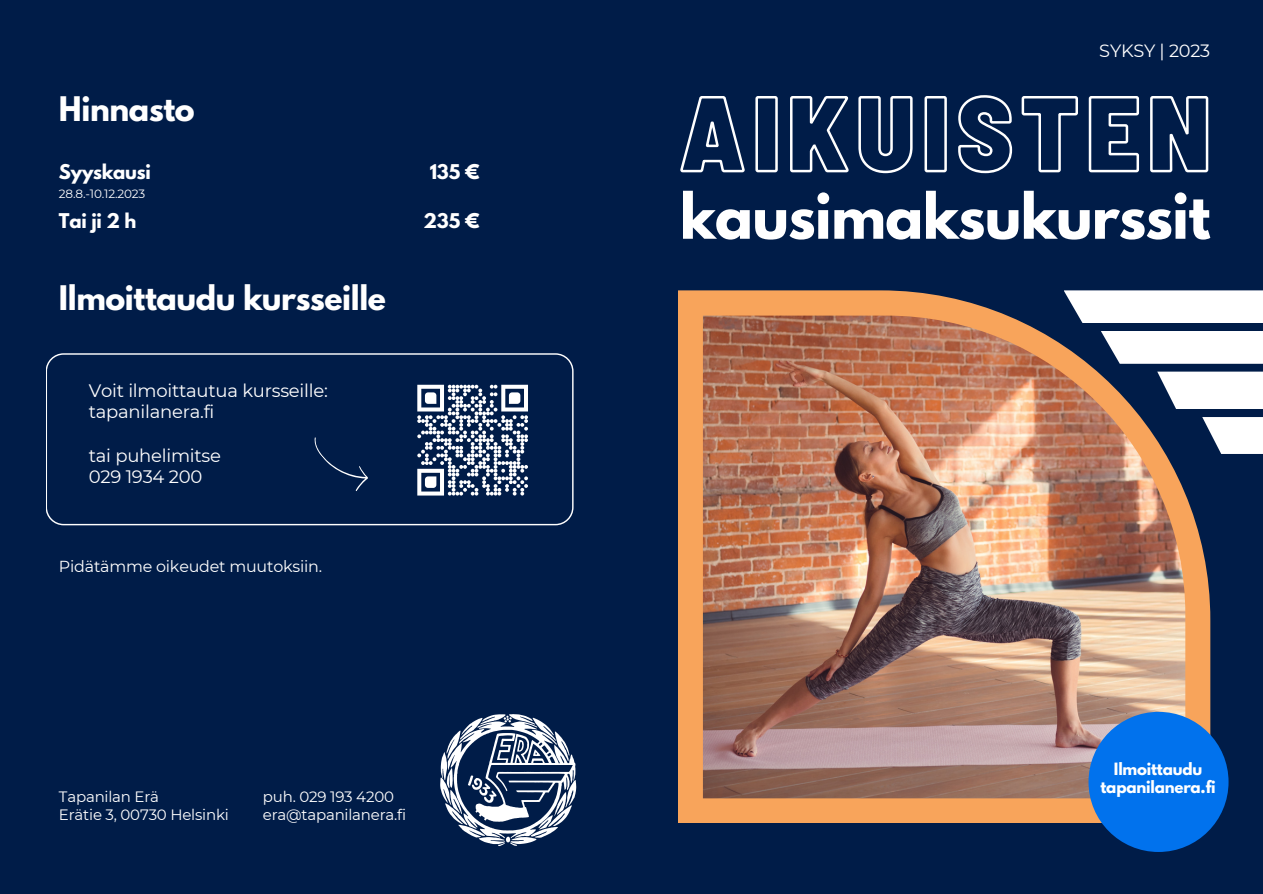
<style>
.page{position:relative;width:1263px;height:894px;background:#fff}
.page>*{position:absolute;margin:0;border:0;box-sizing:border-box;transform-origin:0 0}
.t1{font:700 55.8px "League Spartan";letter-spacing:-.015em;color:#fff}
.t2{font:700 30px "League Spartan";letter-spacing:-.015em;color:#fff}
.t3{font:18px/21.3px "Montserrat";letter-spacing:-.015em;color:#fff}
.t4{font:700 18px "League Spartan";letter-spacing:-.015em;color:#fff}
.t5{font:17.7px "Montserrat";letter-spacing:-.015em;color:#fff}
.t6{font:15.9px "Montserrat";letter-spacing:-.015em;color:#fff}
.t7{font:15px "Montserrat";letter-spacing:-.015em;color:#fff}
.t8{font:700 15px "League Spartan";letter-spacing:-.015em;color:#fff}
.t9{font:12px "Montserrat";letter-spacing:-.015em;color:#fff}
</style>
<div class="page">
<div style="left:0;top:0;width:1263px;height:893px;background:#001c48"></div>
<svg style="left:678px;top:290px;width:532px;height:532px;background:#d38f58"></svg>
<img style="left:703px;top:315px;width:482px;height:483px">
<div style="left:1088px;top:711px;width:140px;height:140px;background:#0172ed;border-radius:50%"></div>
<svg style="left:440px;top:714px;width:136px;height:131px"></svg>
<svg style="left:1064px;top:290px;width:199px;height:33px;background:#f0f2f4"></svg>
<div style="left:1101px;top:331px;width:162px;height:32px;background:#fff"></div>
<svg style="left:1157px;top:371px;width:106px;height:38px;background:#e3e6eb"></svg>
<svg style="left:1202px;top:417px;width:61px;height:37px;fill:#fff"></svg>
<svg style="left:680px;top:95px;width:529px;height:79px"></svg>
<svg style="left:46px;top:353px;width:528px;height:172px"></svg>
<svg style="left:309px;top:427px;width:62px;height:66px"></svg>
<div style="left:410px;top:377px;width:126px;height:126px;background:#001c48"></div>
<svg style="left:417px;top:384px;width:111px;height:111px"></svg>
<p class="t2" style="left:59px;top:94px;width:137px">Hinnasto</p>
<p class="t4" style="left:59px;top:163px;width:93px">Syyskausi</p>
<p class="t4" style="left:59px;top:212px;width:79px">Tai ji 2 h</p>
<p class="t9" style="left:59px;top:186px;width:88px">28.8.-10.12.2023</p>
<p class="t2" style="left:59px;top:282px;width:328px">Ilmoittaudu kursseille</p>
<p class="t3" style="left:89px;top:380px;width:240px">Voit ilmoittautua kursseille: tapanilanera.fi</p>
<p class="t3" style="left:89px;top:444px;width:134px">tai puhelimitse</p>
<p class="t3" style="left:89px;top:466px;width:115px">029 1934 200</p>
<p class="t6" style="left:59px;top:556px;width:265px">Pidätämme oikeudet muutoksiin.</p>
<p class="t4" style="left:430px;top:163px;width:51px">135 €</p>
<p class="t4" style="left:424px;top:212px;width:57px">235 €</p>
<p class="t7" style="left:59px;top:787px;width:102px">Tapanilan Erä</p>
<p class="t7" style="left:59px;top:805px;width:171px">Erätie 3, 00730 Helsinki</p>
<p class="t7" style="left:263px;top:787px;width:133px">puh. 029 193 4200</p>
<p class="t7" style="left:263px;top:805px;width:145px">era@tapanilanera.fi</p>
<p class="t5" style="left:1099px;top:40px;width:113px">SYKSY | 2023</p>
<p class="t1" style="left:680px;top:188px;width:532px">kausimaksukurssit</p>
<p class="t8" style="left:1114px;top:761px;width:90px">Ilmoittaudu</p>
<p class="t8" style="left:1100px;top:779px;width:117px">tapanilanera.fi</p>
</div>
